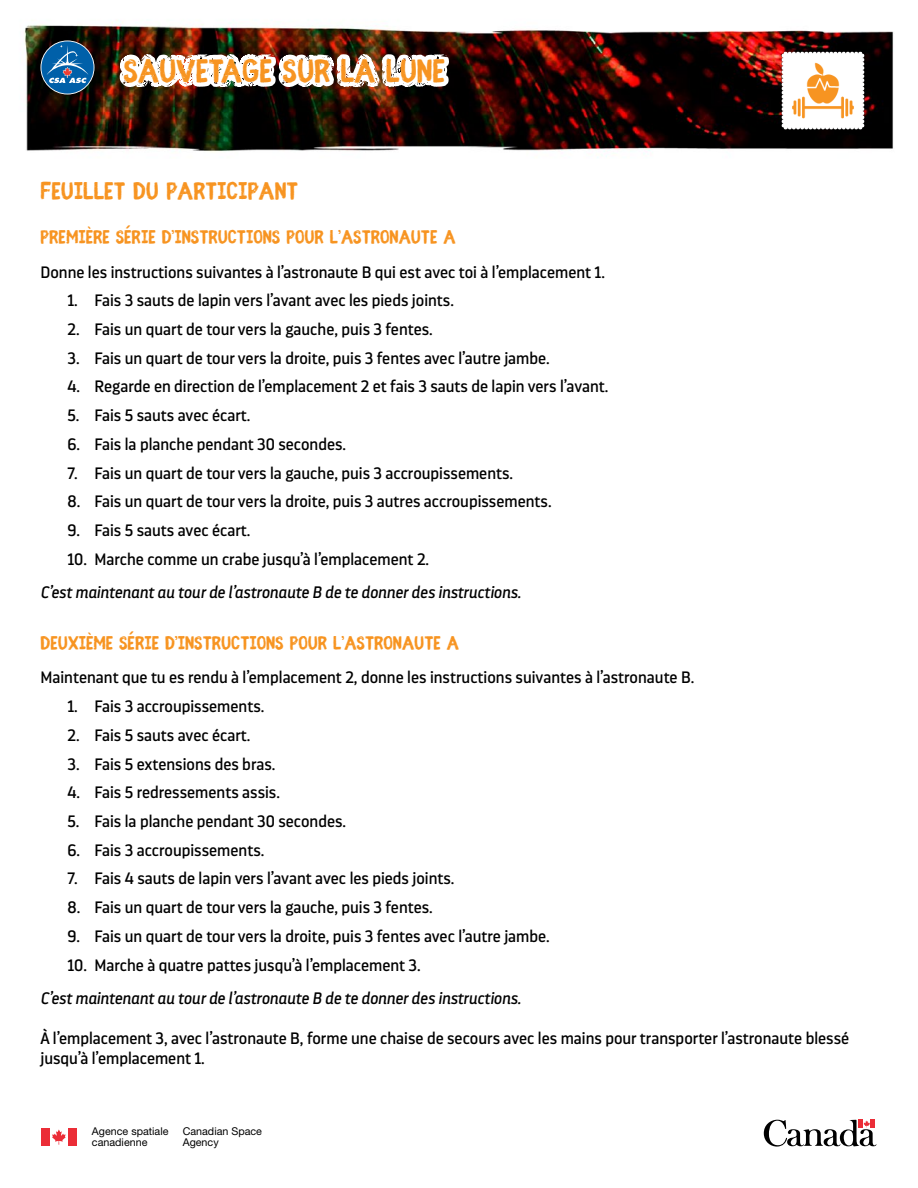
<style>
.page{position:relative;width:918px;height:1188px;background:#fff}
.page>*{position:absolute;margin:0;border:0;box-sizing:border-box;transform-origin:0 0}
.t1{font:700 36px "Fibre Vintage Full";color:#f79421}
.t2{font:700 27px "Fibre Vintage Full";color:#f79421}
.t3{font:700 21px "Fibre Vintage Full";color:#f79421}
.t4{font:16.5px/19.8px "Darwin Pro";color:#000}
.t5{font:italic 16.5px "Darwin Pro";color:#000}
.t6{font:10.8px/10.8px "Helvetica Neue LT Std";color:#000}
</style>
<div class="page">
<img style="left:24px;top:24px;width:870px;height:134px">
<img style="left:41px;top:20px;width:423px;height:138px">
<svg style="left:764px;top:1120px;width:112px;height:27px"></svg>
<img style="left:776px;top:43px;width:94px;height:95px">
<div style="left:41px;top:1128px;width:9px;height:18px;background:#eb2d37"></div>
<svg style="left:52px;top:1129px;width:14px;height:16px"></svg>
<div style="left:68px;top:1128px;width:9px;height:18px;background:#eb2d37"></div>
<h1 class="t1" style="left:123px;top:50px;width:323px">SAUVETAGE SUR LA LUNE</h1>
<h2 class="t2" style="left:40px;top:175px;width:259px">FEUILLET DU PARTICIPANT</h2>
<p class="t3" style="left:40px;top:225px;width:417px">PREMIÈRE SÉRIE D’INSTRUCTIONS POUR L’ASTRONAUTE A</p>
<p class="t4" style="left:40px;top:261px;width:566px">Donne les instructions suivantes à l’astronaute B qui est avec toi à l’emplacement 1.</p>
<p class="t4" style="left:67px;top:290px;width:388px">1. Fais 3 sauts de lapin vers l’avant avec les pieds joints.</p>
<p class="t4" style="left:67px;top:319px;width:367px">2. Fais un quart de tour vers la gauche, puis 3 fentes.</p>
<p class="t4" style="left:67px;top:348px;width:484px">3. Fais un quart de tour vers la droite, puis 3 fentes avec l’autre jambe.</p>
<p class="t4" style="left:67px;top:376px;width:543px">4. Regarde en direction de l’emplacement 2 et fais 3 sauts de lapin vers l’avant.</p>
<p class="t4" style="left:67px;top:405px;width:185px">5. Fais 5 sauts avec écart.</p>
<p class="t4" style="left:67px;top:434px;width:280px">6. Fais la planche pendant 30 secondes.</p>
<p class="t4" style="left:67px;top:462px;width:447px">7. Fais un quart de tour vers la gauche, puis 3 accroupissements.</p>
<p class="t4" style="left:67px;top:491px;width:486px">8. Fais un quart de tour vers la droite, puis 3 autres accroupissements.</p>
<p class="t4" style="left:67px;top:520px;width:185px">9. Fais 5 sauts avec écart.</p>
<p class="t4" style="left:67px;top:549px;width:363px">10. Marche comme un crabe jusqu’à l’emplacement 2.</p>
<p class="t5" style="left:40px;top:581px;width:482px">C’est maintenant au tour de l’astronaute B de te donner des instructions.</p>
<p class="t3" style="left:40px;top:631px;width:420px">DEUXIÈME SÉRIE D’INSTRUCTIONS POUR L’ASTRONAUTE A</p>
<p class="t4" style="left:40px;top:667px;width:655px">Maintenant que tu es rendu à l’emplacement 2, donne les instructions suivantes à l’astronaute B.</p>
<p class="t4" style="left:67px;top:696px;width:198px">1. Fais 3 accroupissements.</p>
<p class="t4" style="left:67px;top:725px;width:185px">2. Fais 5 sauts avec écart.</p>
<p class="t4" style="left:67px;top:754px;width:210px">3. Fais 5 extensions des bras.</p>
<p class="t4" style="left:67px;top:782px;width:214px">4. Fais 5 redressements assis.</p>
<p class="t4" style="left:67px;top:811px;width:280px">5. Fais la planche pendant 30 secondes.</p>
<p class="t4" style="left:67px;top:840px;width:198px">6. Fais 3 accroupissements.</p>
<p class="t4" style="left:67px;top:868px;width:389px">7. Fais 4 sauts de lapin vers l’avant avec les pieds joints.</p>
<p class="t4" style="left:67px;top:897px;width:367px">8. Fais un quart de tour vers la gauche, puis 3 fentes.</p>
<p class="t4" style="left:67px;top:926px;width:484px">9. Fais un quart de tour vers la droite, puis 3 fentes avec l’autre jambe.</p>
<p class="t4" style="left:67px;top:954px;width:355px">10. Marche à quatre pattes jusqu’à l’emplacement 3.</p>
<p class="t5" style="left:40px;top:987px;width:482px">C’est maintenant au tour de l’astronaute B de te donner des instructions.</p>
<p class="t4" style="left:40px;top:1028px;width:810px">À l’emplacement 3, avec l’astronaute B, forme une chaise de secours avec les mains pour transporter l’astronaute blessé jusqu’à l’emplacement 1.</p>
<p class="t6" style="left:92px;top:1126px;width:78px">Agence spatiale canadienne</p>
<p class="t6" style="left:183px;top:1126px;width:81px">Canadian Space<br>Agency</p>
</div>
